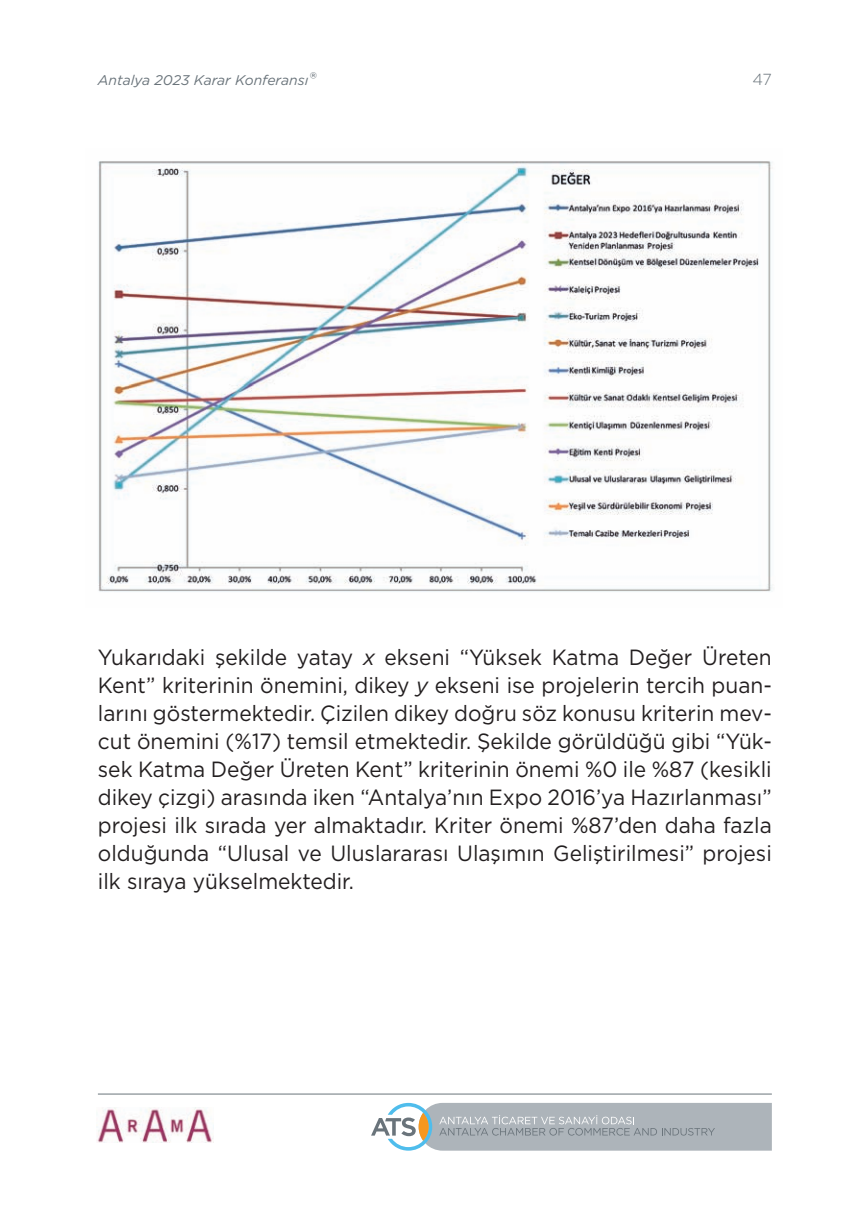
<style>
.page{position:relative;width:857px;height:1225px;background:#fff}
.page>*{position:absolute;margin:0;border:0;box-sizing:border-box;transform-origin:0 0}
.t1{font:22px/28px "Gotham";color:#231f20;text-align:justify;scale:.95 1}
.t2{font:300 16px "Gotham";color:#6a747b}
.t3{font:italic 14px "Gotham";color:#6a747b}
.s1{font-size:18px}
.s2{font-style:italic}
</style>
<div class="page">
<svg style="left:371px;top:1103px;width:400px;height:47px;background:#b2babe"></svg>
<hr style="left:98px;top:1093px;width:673px;height:1px;background:#6a747b">
<img style="left:97px;top:1107px;width:116px;height:35px">
<img style="left:98px;top:161px;width:674px;height:431px">
<p class="t3" style="left:98px;top:71px;width:219px">Antalya 2023 Karar Konferansı<span class="s1">®</span></p>
<p class="t2" style="left:752px;top:70px;width:21px">47</p>
<p class="t1" style="left:98px;top:642px;width:710px">Yukarıdaki şekilde yatay <span class="s2">x</span> ekseni “Yüksek Katma Değer Üreten Kent” kriterinin önemini, dikey <span class="s2">y</span> ekseni ise projelerin tercih puan&shy;larını göstermektedir. Çizilen dikey doğru söz konusu kriterin mev&shy;cut önemini (%17) temsil etmektedir. Şekilde görüldüğü gibi “Yük&shy;sek Katma Değer Üreten Kent” kriterinin önemi %0 ile %87 (kesikli dikey çizgi) arasında iken “Antalya’nın Expo 2016’ya Hazırlanması” projesi ilk sırada yer almaktadır. Kriter önemi %87’den daha fazla olduğunda “Ulusal ve Uluslararası Ulaşımın Geliştirilmesi” projesi ilk sıraya yükselmektedir.</p>
</div>
